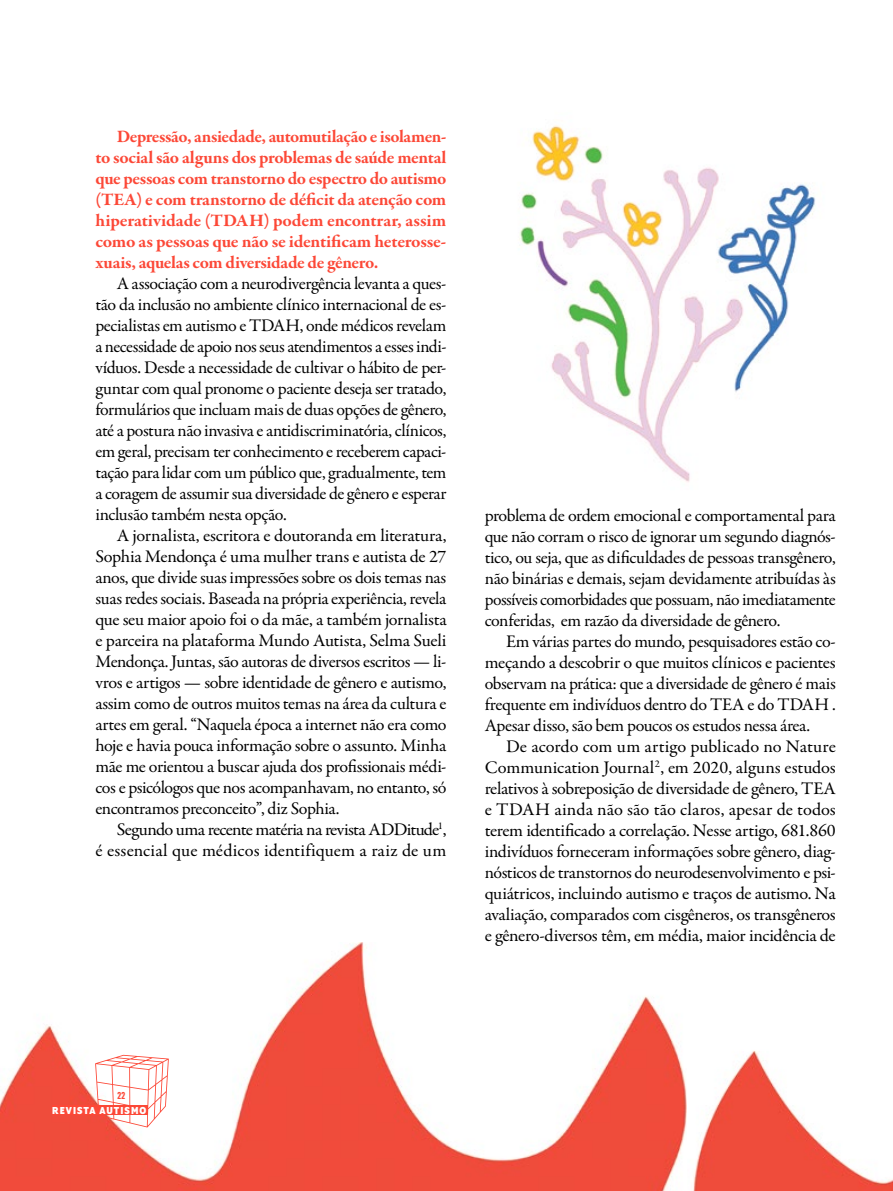
<style>
.page{position:relative;width:893px;height:1191px;background:#fff}
.page>*{position:absolute;margin:0;border:0;box-sizing:border-box;transform-origin:0 0}
.t1{font:17.85px/21px "Garamond Premr Pro";letter-spacing:-.025em;color:#000;text-align:justify}
.t2{font:700 17.85px/21px "Garamond Premr Pro";letter-spacing:-.015em;color:#fc4837;text-align:justify}
.t3{font:700 10.95px "Program OT";letter-spacing:.095em;color:#fff}
.t4{font:500 10.95px "Program Nar OT";color:#fc4837}
</style>
<div class="page">
<img style="left:686px;top:1050px;width:207px;height:141px">
<img style="left:0;top:942px;width:686px;height:249px">
<img style="left:519px;top:125px;width:297px;height:357px">
<svg style="left:95px;top:1054px;width:74px;height:73px"></svg>
<div style="left:52px;top:1105px;width:96px;height:9px;background:#fc4837"></div>
<p class="t2" style="left:95px;top:126px;width:353px;text-indent:21px">Depressão, ansiedade, automutilação e isolamen&shy;to social são alguns dos problemas de saúde mental que pessoas com transtorno do espectro do autismo (TEA) e com transtorno de déficit da atenção com hiperatividade (TDAH) podem encontrar, assim como as pessoas que não se identificam heterosse&shy;xuais, aquelas com diversidade de gênero.</p>
<p class="t1" style="left:95px;top:273px;width:353px;text-indent:21px">A associação com a neurodivergência levanta a ques&shy;tão da inclusão no ambiente clínico internacional de es&shy;pecialistas em autismo e TDAH, onde médicos revelam a necessidade de apoio nos seus atendimentos a esses indi&shy;víduos. Desde a necessidade de cultivar o hábito de per&shy;guntar com qual pronome o paciente deseja ser tratado, formulários que incluam mais de duas opções de gênero, até a postura não invasiva e antidiscriminatória, clínicos, em geral, precisam ter conhecimento e receberem capaci&shy;tação para lidar com um público que, gradualmente, tem a coragem de assumir sua diversidade de gênero e esperar inclusão também nesta opção.</p>
<p class="t1" style="left:95px;top:525px;width:353px;text-indent:21px">A jornalista, escritora e doutoranda em literatura, Sophia Mendonça é uma mulher trans e autista de 27 anos, que divide suas impressões sobre os dois temas nas suas redes sociais. Baseada na própria experiência, revela que seu maior apoio foi o da mãe, a também jornalista e parceira na plataforma Mundo Autista, Selma Sueli Mendonça. Juntas, são autoras de diversos escritos — li&shy;vros e artigos — sobre identidade de gênero e autismo, assim como de outros muitos temas na área da cultura e artes em geral. “Naquela época a internet não era como hoje e havia pouca informação sobre o assunto. Minha mãe me orientou a buscar ajuda dos profissionais médi&shy;cos e psicólogos que nos acompanhavam, no entanto, só encontramos preconceito”, diz Sophia.</p>
<p class="t1" style="left:95px;top:819px;width:353px;text-align:right">Segundo uma recente matéria na revista ADDitude<sup>1</sup>,<br>é essencial que médicos identifiquem a raiz de um</p>
<p class="t1" style="left:485px;top:505px;width:353px">problema de ordem emocional e comportamental para que não corram o risco de ignorar um segundo diagnós&shy;tico, ou seja, que as dificuldades de pessoas transgênero, não binárias e demais, sejam devidamente atribuídas às possíveis comorbidades que possuam, não imediatamente conferidas, em razão da diversidade de gênero.</p>
<p class="t1" style="left:485px;top:631px;width:353px;text-indent:21px">Em várias partes do mundo, pesquisadores estão co&shy;meçando a descobrir o que muitos clínicos e pacientes observam na prática: que a diversidade de gênero é mais frequente em indivíduos dentro do TEA e do TDAH .<br>Apesar disso, são bem poucos os estudos nessa área.</p>
<p class="t1" style="left:485px;top:736px;width:353px;text-indent:21px">De acordo com um artigo publicado no Nature Communication Journal<sup>2</sup>, em 2020, alguns estudos relativos à sobreposição de diversidade de gênero, TEA e TDAH ainda não são tão claros, apesar de todos terem identificado a correlação. Nesse artigo, 681.860 indivíduos forneceram informações sobre gênero, diag&shy;nósticos de transtornos do neurodesenvolvimento e psi&shy;quiátricos, incluindo autismo e traços de autismo. Na avaliação, comparados com cisgêneros, os transgêneros e gênero-diversos têm, em média, maior incidência de</p>
<p class="t4" style="left:117px;top:1089px;width:9px">22</p>
<p class="t3" style="left:52px;top:1104px;width:96px">REVISTA AUTISMO</p>
</div>
